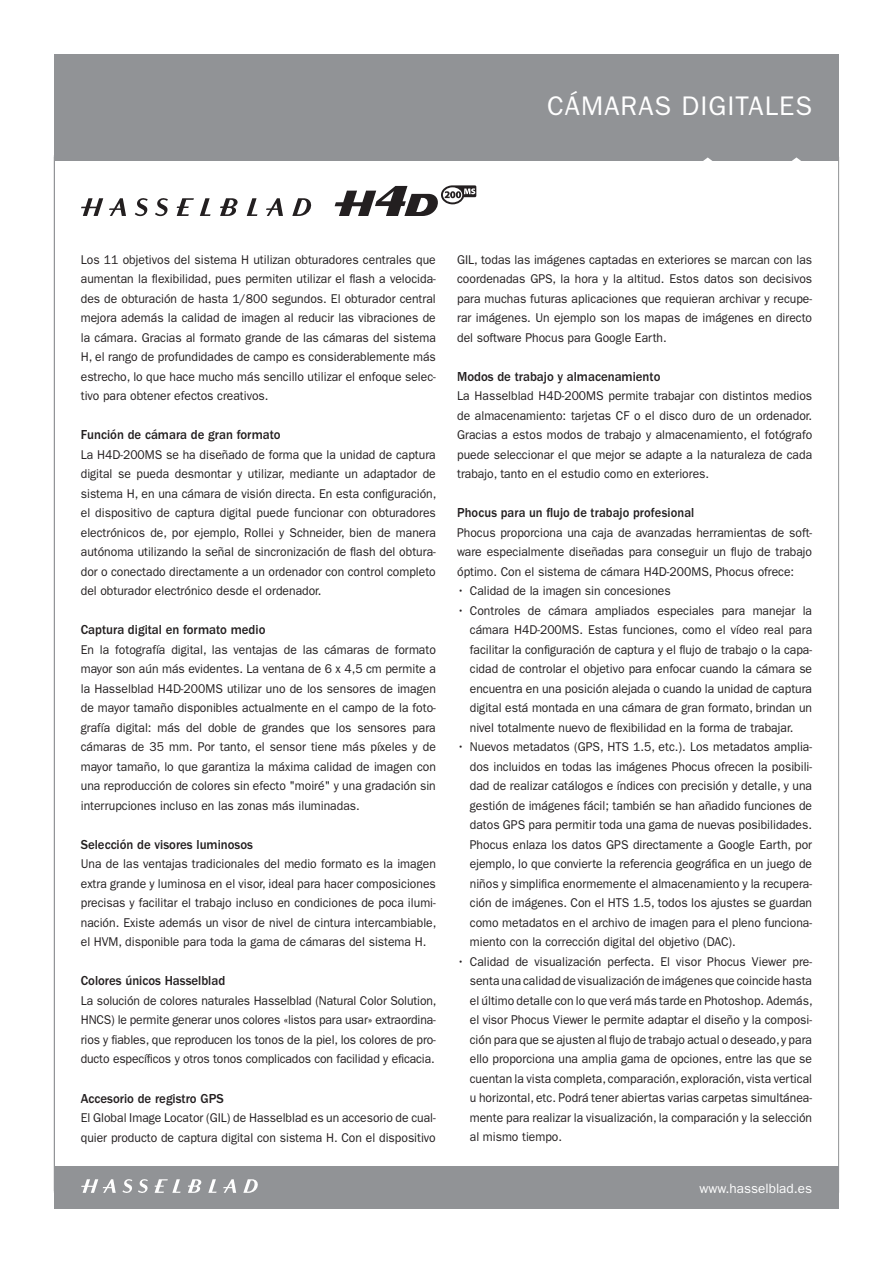
<style>
.page{position:relative;width:893px;height:1263px;background:#fff}
.page>*{position:absolute;margin:0;border:0;box-sizing:border-box;transform-origin:0 0}
.t1{font:27px "ITC Franklin Gothic Std";letter-spacing:.04em;color:#fff}
.t2{font:500 13.5px "ITC Franklin Gothic Std";color:#231f20;scale:.95 1}
.t3{font:500 13.5px "ITC Franklin Gothic Std";color:#231f20;scale:.93 1}
.t4{font:13.5px "ITC Franklin Gothic Std";color:#fff}
.t5{font:12.75px/19.5px "ITC Franklin Gothic Std";color:#231f20;text-align:justify;scale:.95 1}
</style>
<div class="page">
<div style="left:54px;top:1166px;width:785px;height:43px;background:#919396"></div>
<div style="left:54px;top:54px;width:785px;height:106px;background:#919396"></div>
<svg style="left:701px;top:157px;width:13px;height:4px"></svg>
<svg style="left:790px;top:157px;width:13px;height:4px"></svg>
<hr style="left:54px;top:157px;width:1px;height:1036px;background:#919396">
<hr style="left:838px;top:157px;width:1px;height:1036px;background:#919396">
<svg style="left:81px;top:1179px;width:67px;height:14px"></svg>
<svg style="left:223px;top:1179px;width:13px;height:14px"></svg>
<svg style="left:243px;top:1179px;width:15px;height:14px"></svg>
<svg style="left:155px;top:1179px;width:26px;height:14px"></svg>
<svg style="left:188px;top:1179px;width:29px;height:14px"></svg>
<svg style="left:81px;top:198px;width:231px;height:19px"></svg>
<svg style="left:335px;top:185px;width:141px;height:31px"></svg>
<h1 class="t1" style="left:547px;top:90px;width:264px">cámaras DIGITALES</h1>
<p class="t5" style="left:81px;top:250px;width:375px">Los 11 objetivos del sistema H utilizan obturadores centrales que aumentan la flexibilidad, pues permiten utilizar el flash a velocida&shy;des de obturación de hasta 1/800 segundos. El obturador central mejora además la calidad de imagen al reducir las vibraciones de la cámara. Gracias al formato grande de las cámaras del sistema H, el rango de profundidades de campo es considerablemente más estrecho, lo que hace mucho más sencillo utilizar el enfoque selec&shy;tivo para obtener efectos creativos.</p>
<p class="t2" style="left:81px;top:427px;width:212px">Función de cámara de gran formato</p>
<p class="t5" style="left:81px;top:445px;width:376px">La H4D-200MS se ha diseñado de forma que la unidad de captura digital se pueda desmontar y utilizar, mediante un adaptador de sistema H, en una cámara de visión directa. En esta configuración, el dispositivo de captura digital puede funcionar con obturadores electrónicos de, por ejemplo, Rollei y Schneider, bien de manera autónoma utilizando la señal de sincronización de flash del obtura&shy;dor o conectado directamente a un ordenador con control completo del obturador electrónico desde el ordenador.</p>
<p class="t2" style="left:81px;top:622px;width:196px">Captura digital en formato medio</p>
<p class="t5" style="left:81px;top:640px;width:375px">En la fotografía digital, las ventajas de las cámaras de formato mayor son aún más evidentes. La ventana de 6 x 4,5 cm permite a la Hasselblad H4D-200MS utilizar uno de los sensores de imagen de mayor tamaño disponibles actualmente en el campo de la foto&shy;grafía digital: más del doble de grandes que los sensores para cámaras de 35 mm. Por tanto, el sensor tiene más píxeles y de mayor tamaño, lo que garantiza la máxima calidad de imagen con una reproducción de colores sin efecto "moiré" y una gradación sin interrupciones incluso en las zonas más iluminadas.</p>
<p class="t2" style="left:81px;top:837px;width:183px">Selección de visores luminosos</p>
<p class="t5" style="left:81px;top:854px;width:376px">Una de las ventajas tradicionales del medio formato es la imagen extra grande y luminosa en el visor, ideal para hacer composiciones precisas y facilitar el trabajo incluso en condiciones de poca ilumi&shy;nación. Existe además un visor de nivel de cintura intercambiable, el HVM , disponible para toda la gama de cámaras del sistema H.</p>
<p class="t2" style="left:81px;top:973px;width:154px">Colores únicos Hasselblad</p>
<p class="t5" style="left:81px;top:991px;width:376px">La solución de colores naturales Hasselblad (Natural Color Solution, HNCS) le permite generar unos colores «listos para usar» extraordina&shy;rios y fiables, que reproducen los tonos de la piel, los colores de pro&shy;ducto específicos y otros tonos complicados con facilidad y eficacia.</p>
<p class="t2" style="left:81px;top:1090px;width:152px">Accesorio de registro GPS</p>
<p class="t5" style="left:81px;top:1108px;width:375px">El Global Image Locator (GIL) de Hasselblad es un accesorio de cual&shy;quier producto de captura digital con sistema H. Con el dispositivo</p>
<p class="t5" style="left:457px;top:250px;width:375px">GIL, todas las imágenes captadas en exteriores se marcan con las coordenadas GPS, la hora y la altitud. Estos datos son decisivos para muchas futuras aplicaciones que requieran archivar y recupe&shy;rar imágenes. Un ejemplo son los mapas de imágenes en directo del software Phocus para Google Earth.</p>
<p class="t2" style="left:457px;top:369px;width:216px">Modos de trabajo y almacenamiento</p>
<p class="t5" style="left:457px;top:386px;width:375px">La Hasselblad H4D-200MS permite trabajar con distintos medios de almacenamiento: tarjetas CF o el disco duro de un ordenador.<br>Gracias a estos modos de trabajo y almacenamiento, el fotógrafo puede seleccionar el que mejor se adapte a la naturaleza de cada trabajo, tanto en el estudio como en exteriores.</p>
<p class="t3" style="left:457px;top:505px;width:256px">Phocus para un flujo de trabajo profesional</p>
<p class="t5" style="left:457px;top:523px;width:375px">Phocus proporciona una caja de avanzadas herramientas de soft&shy;ware especialmente diseñadas para conseguir un flujo de trabajo óptimo. Con el sistema de cámara H4D-200MS , Phocus ofrece:</p>
<p class="t5" style="left:457px;top:581px;width:226px">• Calidad de la imagen sin concesiones</p>
<p class="t5" style="left:470px;top:601px;width:362px;text-indent:-13px">• Controles de cámara ampliados especiales para manejar la cámara H4D-200MS . Estas funciones, como el vídeo real para facilitar la configuración de captura y el flujo de trabajo o la capa&shy;cidad de controlar el objetivo para enfocar cuando la cámara se encuentra en una posición alejada o cuando la unidad de captura digital está montada en una cámara de gran formato, brindan un nivel totalmente nuevo de flexibilidad en la forma de trabajar.</p>
<p class="t5" style="left:470px;top:737px;width:362px;text-indent:-13px">• Nuevos metadatos (GPS, HTS 1.5, etc.). Los metadatos amplia&shy;dos incluidos en todas las imágenes Phocus ofrecen la posibili&shy;dad de realizar catálogos e índices con precisión y detalle, y una gestión de imágenes fácil; también se han añadido funciones de datos GPS para permitir toda una gama de nuevas posibilidades.<br>Phocus enlaza los datos GPS directamente a Google Earth, por ejemplo, lo que convierte la referencia geográfica en un juego de niños y simplifica enormemente el almacenamiento y la recupera&shy;ción de imágenes. Con el HTS 1.5, todos los ajustes se guardan como metadatos en el archivo de imagen para el pleno funciona&shy;miento con la corrección digital del objetivo (DAC ).</p>
<p class="t5" style="left:470px;top:952px;width:362px;text-indent:-13px">• Calidad de visualización perfecta. El visor Phocus Viewer pre&shy;senta una calidad de visualización de imágenes que coincide hasta el último detalle con lo que verá más tarde en Photoshop. Además, el visor Phocus Viewer le permite adaptar el diseño y la composi&shy;ción para que se ajusten al flujo de trabajo actual o deseado, y para ello proporciona una amplia gama de opciones, entre las que se cuentan la vista completa, comparación, exploración, vista vertical u horizontal, etc. Podrá tener abiertas varias carpetas simultánea&shy;mente para realizar la visualización, la comparación y la selección al mismo tiempo.</p>
<p class="t4" style="left:700px;top:1180px;width:114px">www.hasselblad.es</p>
</div>
